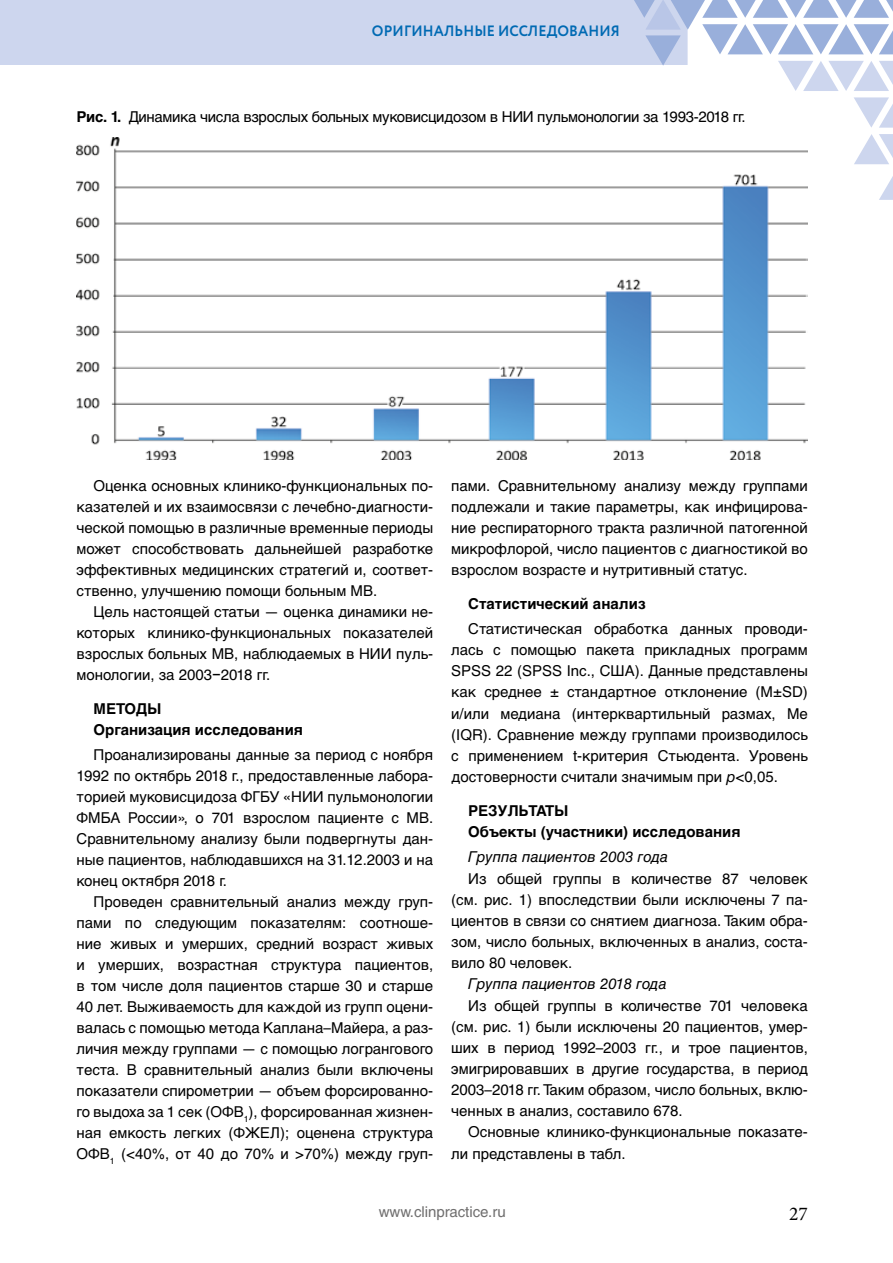
<style>
.page{position:relative;width:893px;height:1263px;background:#fff}
.page>*{position:absolute;margin:0;border:0;box-sizing:border-box;transform-origin:0 0}
.t1{font:19.5px "Minion Pro";color:#000}
.t2{font:15px/21px "Helvetica Cyrillic";color:#000;text-align:justify}
.t3{font:700 15px/21px "Helvetica Cyrillic";color:#000}
.t4{font:15px "Helvetica Cyrillic";letter-spacing:-.02em;color:#000}
.t5{font:italic 15px "Helvetica Cyrillic";color:#000}
.t6{font:700 15px "Circe";letter-spacing:.01em;color:#006ab3;scale:.95 1}
.t7{font:15px "Helvetica Cyrillic";color:#706f6f}
.s1{font-weight:700}
.s2{font-family:"Arial"}
.s3{font-style:italic}
</style>
<div class="page">
<svg style="left:854px;top:97px;width:39px;height:31px"></svg>
<svg style="left:854px;top:134px;width:39px;height:30px"></svg>
<svg style="left:879px;top:176px;width:14px;height:24px"></svg>
<svg style="left:0;top:0;width:893px;height:91px"></svg>
<img style="left:77px;top:137px;width:731px;height:322px">
<p class="t6" style="left:372px;top:21px;width:263px">ОРИГИНАЛЬНЫЕ ИССЛЕДОВАНИЯ</p>
<p class="t4" style="left:77px;top:109px;width:671px"><span class="s1">Рис. 1.</span> Динамика числа взрослых больных муковисцидозом в НИИ пульмонологии за 1993-2018 гг.</p>
<p class="t2" style="left:77px;top:475px;width:358px;text-indent:17px">Оценка основных клинико-функциональных по&shy;казателей и их взаимосвязи с лечебно-диагности&shy;ческой помощью в различные временные периоды может способствовать дальнейшей разработке эффективных медицинских стратегий и, соответ&shy;ственно, улучшению помощи больным МВ.</p>
<p class="t2" style="left:77px;top:601px;width:358px;text-indent:17px">Цель настоящей статьи — оценка динамики не&shy;которых клинико-функциональных показателей взрослых больных МВ, наблюдаемых в НИИ пуль&shy;монологии, за 2003<span class="s2">−</span>2018 гг.</p>
<p class="t3" style="left:94px;top:698px;width:211px">МЕТОДЫ<br>Организация исследования</p>
<p class="t2" style="left:77px;top:744px;width:358px;text-indent:17px">Проанализированы данные за период с ноября 1992 по октябрь 2018 г., предоставленные лабора&shy;торией муковисцидоза ФГБУ «НИИ пульмонологии ФМБА России», о 701 взрослом пациенте с МВ.<br>Сравнительному анализу были подвергнуты дан&shy;ные пациентов, наблюдавшихся на 31.12.2003 и на конец октября 2018 г.</p>
<p class="t2" style="left:77px;top:891px;width:358px;text-indent:17px">Проведен сравнительный анализ между груп&shy;пами по следующим показателям: соотноше&shy;ние живых и умерших, средний возраст живых и умерших, возрастная структура пациентов, в том числе доля пациентов старше 30 и старше 40 лет. Выживаемость для каждой из групп оцени&shy;валась с помощью метода Каплана–Майера, а раз&shy;личия между группами — с помощью логрангового теста. В сравнительный анализ были включены показатели спирометрии — объем форсированно&shy;го выдоха за 1 сек (ОФВ<sub>1</sub>), форсированная жизнен&shy;ная емкость легких (ФЖЕЛ); оценена структура ОФВ<sub>1</sub> (&lt;40%, от 40 до 70% и &gt;70%) между груп-</p>
<p class="t2" style="left:451px;top:475px;width:358px">пами. Сравнительному анализу между группами подлежали и такие параметры, как инфицирова&shy;ние респираторного тракта различной патогенной микрофлорой, число пациентов с диагностикой во взрослом возрасте и нутритивный статус.</p>
<p class="t3" style="left:468px;top:593px;width:179px">Статистический анализ</p>
<p class="t2" style="left:451px;top:618px;width:358px;text-indent:17px">Статистическая обработка данных проводи&shy;лась с помощью пакета прикладных программ SPSS 22 (SPSS Inc., США). Данные представлены как среднее ± стандартное отклонение (M±SD) и/или медиана (интерквартильный размах, Ме (IQR). Сравнение между группами производилось с применением t-критерия Стьюдента. Уровень достоверности считали значимым при <span class="s3">p</span>&lt;0,05.</p>
<p class="t3" style="left:468px;top:800px;width:274px">РЕЗУЛЬТАТЫ<br>Объекты (участники) исследования</p>
<p class="t5" style="left:468px;top:849px;width:202px">Группа пациентов 2003 года</p>
<p class="t2" style="left:451px;top:868px;width:358px;text-indent:17px">Из общей группы в количестве 87 человек (см. рис. 1) впоследствии были исключены 7 па&shy;циентов в связи со снятием диагноза. Таким обра&shy;зом, число больных, включенных в анализ, соста&shy;вило 80 человек.</p>
<p class="t5" style="left:468px;top:976px;width:200px">Группа пациентов 2018 года</p>
<p class="t2" style="left:451px;top:995px;width:358px;text-indent:17px">Из общей группы в количестве 701 человека (см. рис. 1) были исключены 20 пациентов, умер&shy;ших в период 1992–2003 гг., и трое пациентов, эмигрировавших в другие государства, в период 2003–2018 гг. Таким образом, число больных, вклю&shy;ченных в анализ, составило 678.</p>
<p class="t2" style="left:451px;top:1122px;width:358px;text-indent:17px">Основные клинико-функциональные показате&shy;ли представлены в табл.</p>
<p class="t7" style="left:379px;top:1203px;width:128px">www.clinpractice.ru</p>
<h1 class="t1" style="left:789px;top:1200px;width:20px">27</h1>
</div>
